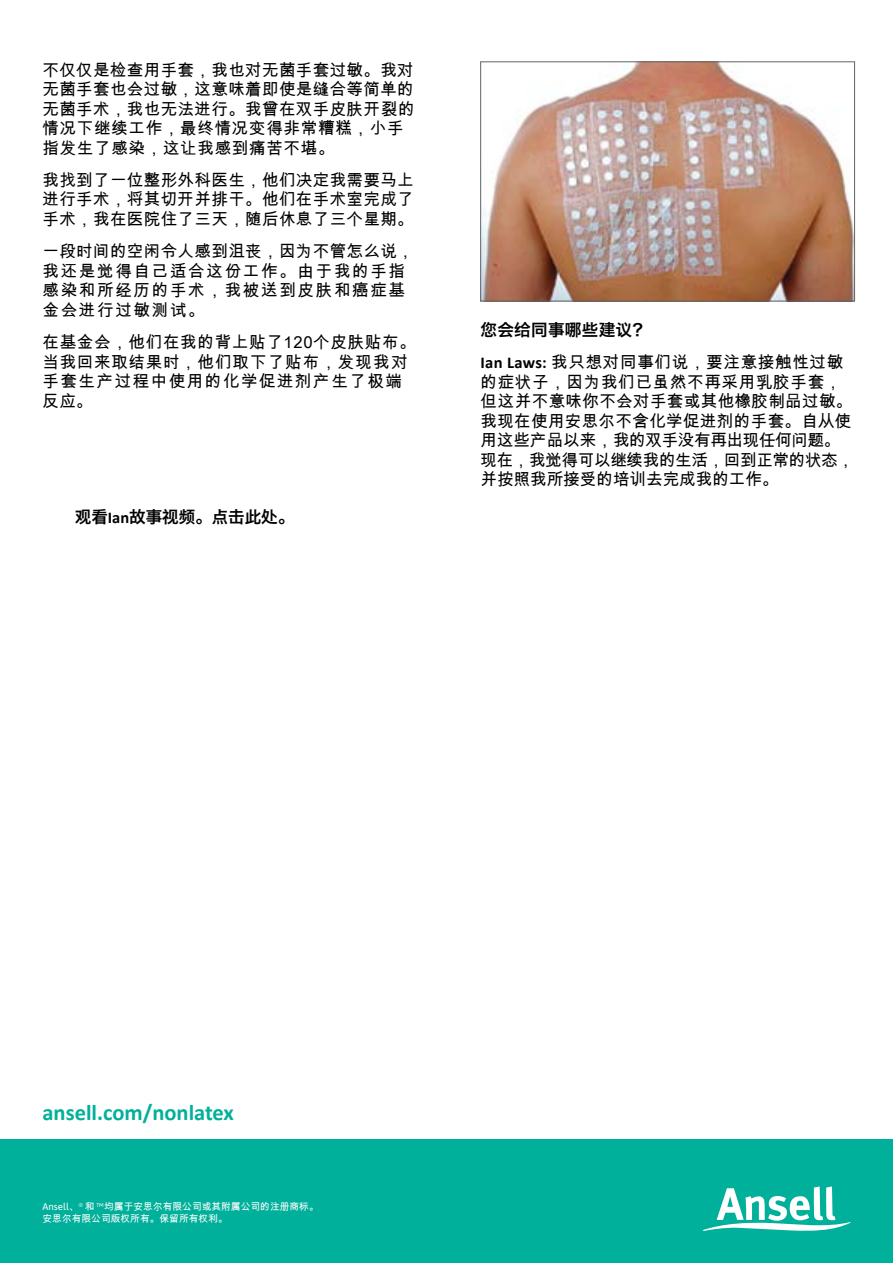
<style>
.page{position:relative;width:893px;height:1263px;background:#fff}
.page>*{position:absolute;margin:0;border:0;box-sizing:border-box;transform-origin:0 0}
.t1{font:700 22.5px "Calibri";color:#00b09b}
.t2{font:16.5px/19.5px "Arial Unicode MS";letter-spacing:.02em;color:#000}
.t3{font:16.5px/19.5px "Arial Unicode MS";letter-spacing:.1em;color:#000}
.t4{font:16.5px/19.5px "Arial Unicode MS";letter-spacing:.06em;color:#000}
.t5{font:16.5px "Hiragino Sans GB W6";color:#000}
.t6{font:16.5px "Hiragino Sans GB W6";letter-spacing:.02em;color:#000}
.t7{font:9.75px/11.7px "Arial Unicode MS";color:#fff}
.s1{font-family:"Calibri";font-weight:700}
.s2{font-family:"Asap"}
</style>
<div class="page">
<img style="left:482px;top:64px;width:371px;height:235px">
<div style="left:480px;top:62px;width:375px;height:239px;border:1px solid #5f636a"></div>
<div style="left:0;top:1140px;width:893px;height:123px;background:#00b09b"></div>
<svg style="left:703px;top:1186px;width:147px;height:45px"></svg>
<p class="t2" style="left:43px;top:60px;width:374px">不仅仅是检查用手套，我也对无菌手套过敏。我对无菌手套也会过敏，这意味着即使是缝合等简单的无菌手术，我也无法进行。我曾在双手皮肤开裂的情况下继续工作，最终情况变得非常糟糕，小手指发生了感染，这让我感到痛苦不堪。</p>
<p class="t2" style="left:43px;top:170px;width:373px;text-align:justify">我找到了一位整形外科医生，他们决定我需要马上进行手术，将其切开并排干。他们在手术室完成了手术，我在医院住了三天，随后休息了三个星期。</p>
<p class="t3" style="left:43px;top:241px;width:373px">一段时间的空闲令人感到沮丧，因为不管怎么说，我还是觉得自己适合这份工作。由于我的手指感染和所经历的手术，我被送到皮肤和癌症基金会进行过敏测试。</p>
<p class="t4" style="left:43px;top:332px;width:375px">在基金会，他们在我的背上贴了120个皮肤贴布。当我回来取结果时，他们取下了贴布，发现我对手套生产过程中使用的化学促进剂产生了极端反应。</p>
<p class="t5" style="left:75px;top:506px;width:221px">观看<span class="s1">Ian</span>故事视频。点击此处。</p>
<p class="t6" style="left:480px;top:318px;width:170px">您会给同事哪些建议？</p>
<p class="t2" style="left:480px;top:352px;width:375px"><span class="s1">Ian Laws:</span> 我只想对同事们说，要注意接触性过敏的症状子，因为我们已虽然不再采用乳胶手套，但这并不意味你不会对手套或其他橡胶制品过敏。我现在使用安思尔不含化学促进剂的手套。自从使用这些产品以来，我的双手没有再出现任何问题。现在，我觉得可以继续我的生活，回到正常的状态，并按照我所接受的培训去完成我的工作。</p>
<h1 class="t1" style="left:43px;top:1096px;width:193px">ansell.com/nonlatex</h1>
<p class="t7" style="left:43px;top:1200px;width:278px"><span class="s2">Ansell</span>、<sup>®</sup> 和 <span class="s2">™</span>均属于安思尔有限公司或其附属公司的注册商标。安思尔有限公司版权所有。保留所有权利。</p>
</div>
